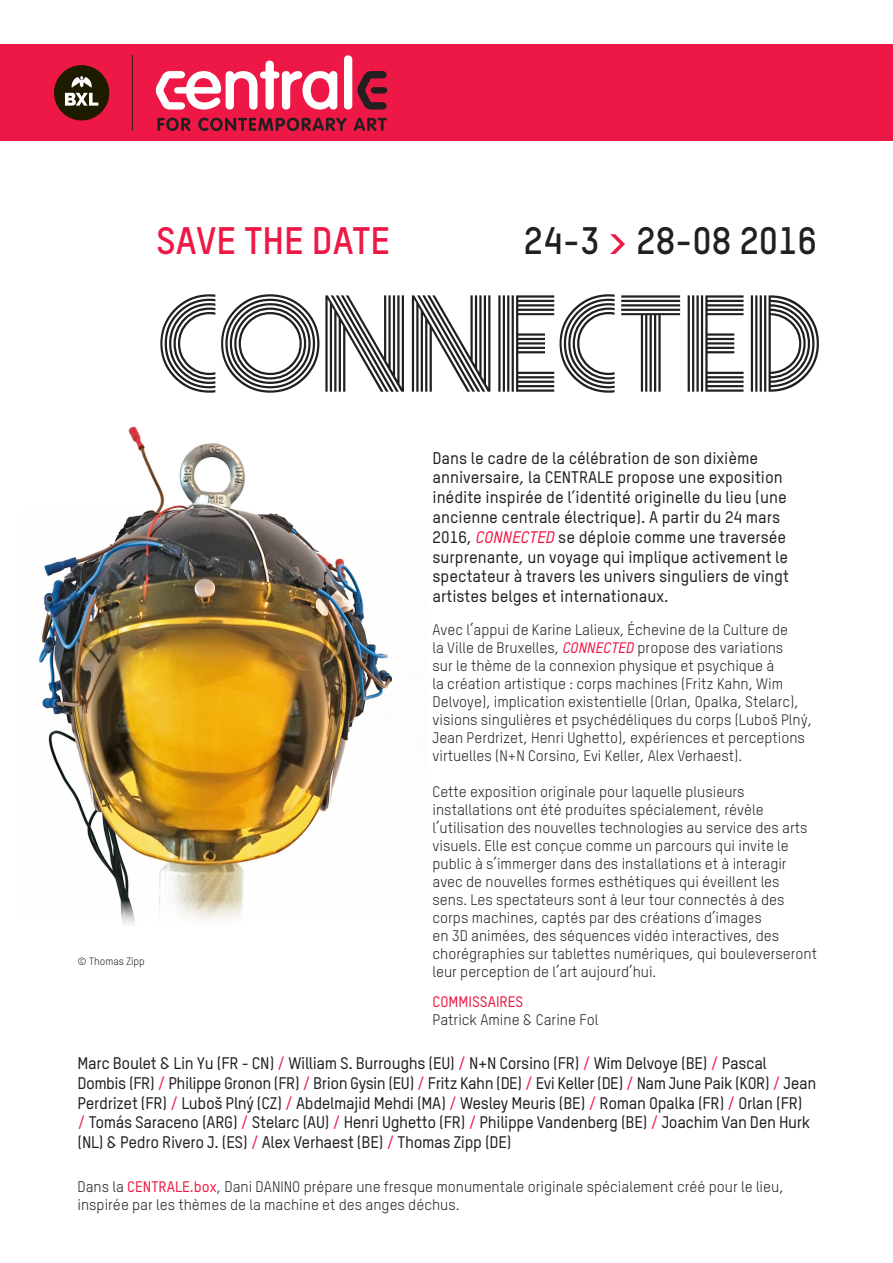
<style>
.page{position:relative;width:893px;height:1263px;background:#fff}
.page>*{position:absolute;margin:0;border:0;box-sizing:border-box;transform-origin:0 0}
.t1{font:123.15px "Prisma";color:#231f20}
.t2{font:700 37.65px "TSTAR";color:#231f20}
.t3{font:700 37.65px "TSTAR";color:#ed1845}
.t4{font:500 16.5px/19.8px "TSTAR";letter-spacing:-.02em;color:#231f20}
.t5{font:500 16.5px/19.8px "TSTAR";color:#231f20}
.t6{font:15px/18px "TSTAR";color:#231f20}
.t7{font:500 15px "TSTAR";color:#ed1845}
.t8{font:10.5px "TSTAR";color:#231f20}
.s1{color:#ed1845}
.s2{font-style:italic;color:#ed1845}
.s3{font-weight:500;font-style:italic;color:#ed1845}
.s4{font-weight:500;color:#ed1845}
</style>
<div class="page">
<div style="left:0;top:44px;width:893px;height:96px;background:#ed1845"></div>
<svg style="left:157px;top:118px;width:33px;height:13px"></svg>
<svg style="left:198px;top:118px;width:148px;height:13px"></svg>
<svg style="left:354px;top:118px;width:33px;height:13px"></svg>
<svg style="left:357px;top:71px;width:30px;height:39px"></svg>
<div style="left:371px;top:87px;width:16px;height:7px;background:#231f20;border-radius:3px"></div>
<div style="left:344px;top:55px;width:8px;height:55px;background:#fff;border-radius:4px"></div>
<svg style="left:156px;top:61px;width:181px;height:49px"></svg>
<hr style="left:132px;top:55px;width:1px;height:75px;background:#231f20">
<div style="left:54px;top:65px;width:55px;height:55px;background:#1e1b01;border-radius:50%"></div>
<svg style="left:65px;top:76px;width:33px;height:30px"></svg>
<img style="left:38px;top:426px;width:365px;height:498px">
<p class="t3" style="left:156px;top:216px;width:236px">SAVE THE DATE</p>
<p class="t2" style="left:524px;top:216px;width:295px">24-3 <span class="s1">&gt;</span> 28-08 2016</p>
<p class="t1" style="left:155px;top:252px;width:664px">CONNECTED</p>
<p class="t8" style="left:77px;top:955px;width:69px">© Thomas Zipp</p>
<p class="t5" style="left:432px;top:447px;width:358px">Dans le cadre de la célébration de son dixième anniversaire, la CENTRALE propose une exposition inédite inspirée de l’identité originelle du lieu (une ancienne centrale électrique). A partir du 24 mars 2016, <span class="s2">CONNECTED</span> se déploie comme une traversée surprenante, un voyage qui implique activement le spectateur à travers les univers singuliers de vingt artistes belges et internationaux.</p>
<p class="t6" style="left:432px;top:620px;width:381px">Avec l’appui de Karine Lalieux, Échevine de la Culture de<br>la Ville de Bruxelles, <span class="s3">CONNECTED</span> propose des variations<br>sur le thème de la connexion physique et psychique à<br>la création artistique : corps machines (Fritz Kahn, Wim Delvoye), implication existentielle (Orlan, Opalka, Stelarc), visions singulières et psychédéliques du corps (Luboš Plný, Jean Perdrizet, Henri Ughetto), expériences et perceptions virtuelles (N+N Corsino, Evi Keller, Alex Verhaest).</p>
<p class="t6" style="left:432px;top:782px;width:386px">Cette exposition originale pour laquelle plusieurs installations ont été produites spécialement, révèle l’utilisation des nouvelles technologies au service des arts visuels. Elle est conçue comme un parcours qui invite le public à s’immerger dans des installations et à interagir avec de nouvelles formes esthétiques qui éveillent les sens. Les spectateurs sont à leur tour connectés à des corps machines, captés par des créations d’images<br>en 3D animées, des séquences vidéo interactives, des chorégraphies sur tablettes numériques, qui bouleverseront leur perception de l’art aujourd’hui.</p>
<p class="t7" style="left:432px;top:992px;width:92px">COMMISSAIRES</p>
<p class="t6" style="left:432px;top:1010px;width:167px">Patrick Amine &amp; Carine Fol</p>
<p class="t4" style="left:77px;top:1053px;width:740px">Marc Boulet &amp; Lin Yu (FR - CN) <span class="s1">/</span> William S. Burroughs (EU) <span class="s1">/</span> N+N Corsino (FR) <span class="s1">/</span> Wim Delvoye (BE) <span class="s1">/</span> Pascal Dombis (FR) <span class="s1">/</span> Philippe Gronon (FR) <span class="s1">/</span> Brion Gysin (EU) <span class="s1">/</span> Fritz Kahn (DE) <span class="s1">/</span> Evi Keller (DE) <span class="s1">/</span> Nam June Paik (KOR) <span class="s1">/</span> Jean Perdrizet (FR) <span class="s1">/</span> Luboš Plný (CZ) <span class="s1">/</span> Abdelmajid Mehdi (MA) <span class="s1">/</span> Wesley Meuris (BE) <span class="s1">/</span> Roman Opalka (FR) <span class="s1">/</span> Orlan (FR)<br><span class="s1">/</span> Tomás Saraceno (ARG) <span class="s1">/</span> Stelarc (AU) <span class="s1">/</span> Henri Ughetto (FR) <span class="s1">/</span> Philippe Vandenberg (BE) <span class="s1">/</span> Joachim Van Den Hurk (NL) &amp; Pedro Rivero J. (ES) <span class="s1">/</span> Alex Verhaest (BE) <span class="s1">/</span> Thomas Zipp (DE)</p>
<p class="t6" style="left:77px;top:1177px;width:708px">Dans la <span class="s4">CENTRALE.box</span>, Dani DANINO prépare une fresque monumentale originale spécialement créé pour le lieu, inspirée par les thèmes de la machine et des anges déchus.</p>
</div>
